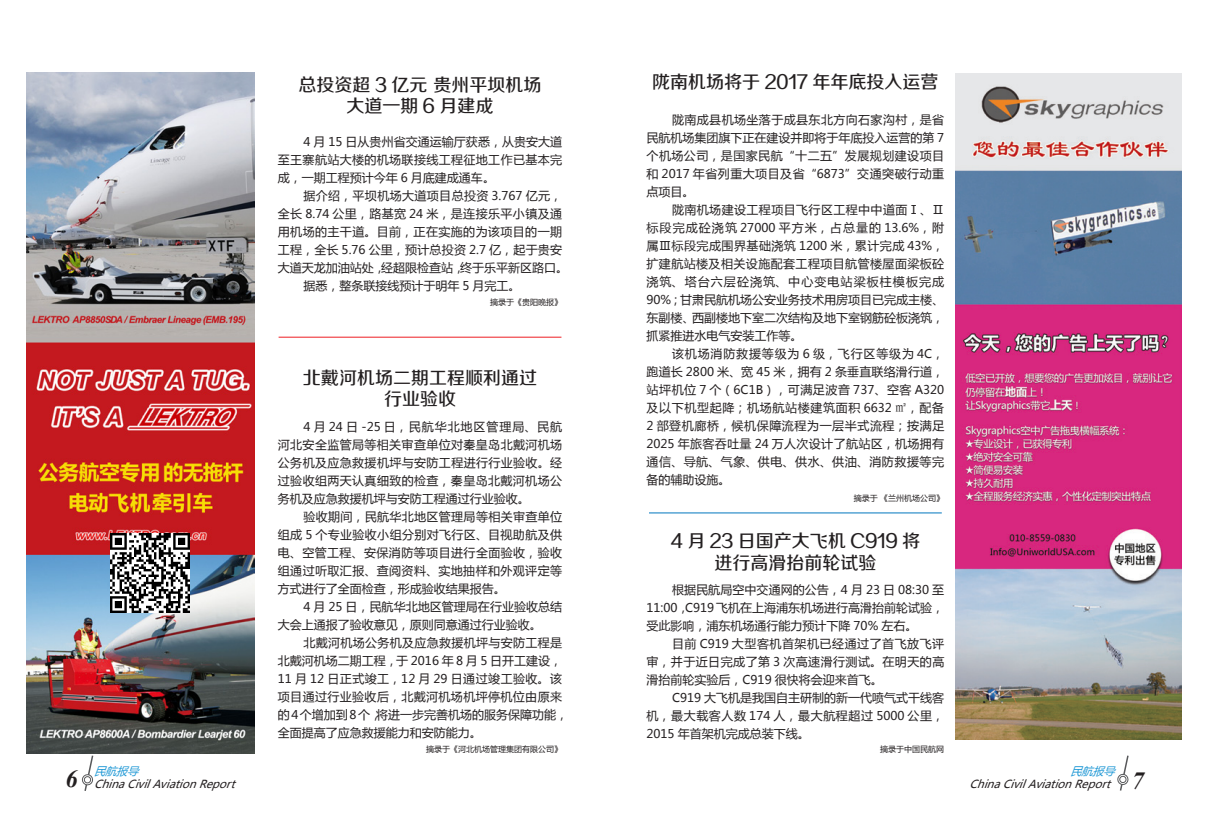
<style>
.page{position:relative;width:1208px;height:825px;background:#fff}
.page>*{position:absolute;margin:0;border:0;box-sizing:border-box;transform-origin:0 0}
.t1{font:italic 700 24.6px "Times New Roman";color:#231f20}
.t2{font:18px/21.6px "FZZZHUNHJW GB1 0";color:#231f20;text-align:center}
.t3{font:12px/18px "Microsoft Ya Hei";color:#231f20;text-align:justify}
.t4{font:12px/18px "Microsoft Ya Hei";letter-spacing:.03em;color:#231f20}
.t5{font:italic 11px "Microsoft Ya Hei";color:#231f20}
.t6{font:italic 11px "Microsoft Ya Hei";color:#1f98d5}
.t7{font:8px "Microsoft Ya Hei";color:#231f20}
.s1{font-family:"N Sim Sun"}
</style>
<div class="page">
<svg style="left:81px;top:755px;width:13px;height:36px"></svg>
<svg style="left:1117px;top:755px;width:12px;height:36px"></svg>
<img style="left:27px;top:73px;width:227px;height:680px">
<hr style="left:279px;top:337px;width:282px;height:1px;background:#ee1d23">
<img style="left:111px;top:533px;width:79px;height:79px">
<hr style="left:649px;top:512px;width:292px;height:1px;background:#0076be">
<img style="left:955px;top:73px;width:226px;height:666px">
<p class="t6" style="left:94px;top:763px;width:51px">民航报导</p>
<h1 class="t1" style="left:66px;top:762px;width:14px">6</h1>
<p class="t5" style="left:94px;top:777px;width:147px">ChinaCivilAviationReport</p>
<p class="t2" style="left:298px;top:75px;width:244px">总投资超 3 亿元 贵州平坝机场大道一期 6 月建成</p>
<p class="t3" style="left:278px;top:132px;width:286px;text-indent:26px">4 月 15 日从贵州省交通运输厅获悉，从贵安大道至王寨航站大楼的机场联接线工程征地工作已基本完成，一期工程预计今年 6 月底建成通车。</p>
<p class="t4" style="left:278px;top:186px;width:292px;text-indent:26px">据介绍，平坝机场大道项目总投资 3.767 亿元，全长 8.74 公里，路基宽 24 米，是连接乐平小镇及通用机场的主干道。目前，正在实施的为该项目的一期工程，全长 5.76 公里，预计总投资 2.7 亿，起于贵安大道天龙加油站处，经超限检查站，终于乐平新区路口。</p>
<p class="t3" style="left:303px;top:276px;width:219px">据悉，整条联接线预计于明年 5 月完工。</p>
<p class="t7" style="left:490px;top:296px;width:73px">摘录于《贵阳晚报》</p>
<p class="t2" style="left:303px;top:368px;width:235px">北戴河机场二期工程顺利通过行业验收</p>
<p class="t3" style="left:278px;top:418px;width:286px;text-indent:26px">4 月 24 日 -25 日，民航华北地区管理局、民航河北安全监管局等相关审查单位对秦皇岛北戴河机场公务机及应急救援机坪与安防工程进行行业验收。经过验收组两天认真细致的检查，秦皇岛北戴河机场公务机及应急救援机坪与安防工程通过行业验收。</p>
<p class="t3" style="left:278px;top:508px;width:286px;text-indent:26px">验收期间，民航华北地区管理局等相关审查单位组成 5 个专业验收小组分别对飞行区、目视助航及供电、空管工程、安保消防等项目进行全面验收，验收组通过听取汇报、查阅资料、实地抽样和外观评定等方式进行了全面检查，形成验收结果报告。</p>
<p class="t3" style="left:278px;top:598px;width:286px;text-indent:26px">4 月 25 日，民航华北地区管理局在行业验收总结大会上通报了验收意见，原则同意通过行业验收。</p>
<p class="t4" style="left:278px;top:634px;width:292px;text-indent:26px">北戴河机场公务机及应急救援机坪与安防工程是北戴河机场二期工程，于 2016 年 8 月 5 日开工建设，<br>11 月 12 日正式竣工，12 月 29 日通过竣工验收。该项目通过行业验收后，北戴河机场机坪停机位由原来的4个增加到8个，将进一步完善机场的服务保障功能，全面提高了应急救援能力和安防能力。</p>
<p class="t7" style="left:426px;top:744px;width:137px">摘录于《河北机场管理集团有限公司》</p>
<p class="t2" style="left:652px;top:72px;width:288px">陇南机场将于 2017 年年底投入运营</p>
<p class="t3" style="left:646px;top:110px;width:299px;text-indent:26px">陇南成县机场坐落于成县东北方向石家沟村，是省民航机场集团旗下正在建设并即将于年底投入运营的第 7个机场公司，是国家民航“十二五”发展规划建设项目和 2017 年省列重大项目及省“6873”交通突破行动重点项目。</p>
<p class="t3" style="left:646px;top:200px;width:299px;text-indent:26px">陇南机场建设工程项目飞行区工程中中道面Ⅰ、Ⅱ标段完成砼浇筑 27000 平方米，占总量的 13.6%，附属Ⅲ标段完成围界基础浇筑 1200 米，累计完成 43%，扩建航站楼及相关设施配套工程项目航管楼屋面梁板砼浇筑、塔台六层砼浇筑、中心变电站梁板柱模板完成90%；甘肃民航机场公安业务技术用房项目已完成主楼、东副楼、西副楼地下室二次结构及地下室钢筋砼板浇筑，抓紧推进水电气安装工作等。</p>
<p class="t3" style="left:646px;top:344px;width:299px;text-indent:26px">该机场消防救援等级为 6 级，飞行区等级为 4C，跑道长 2800 米、宽 45 米，拥有 2 条垂直联络滑行道，站坪机位 7 个（6C1B），可满足波音 737、空客 A320及以下机型起降；机场航站楼建筑面积 6632 <span class="s1">㎡</span>，配备2 部登机廊桥，候机保障流程为一层半式流程；按满足2025 年旅客吞吐量 24 万人次设计了航站区，机场拥有通信、导航、气象、供电、供水、供油、消防救援等完备的辅助设施。</p>
<p class="t7" style="left:854px;top:492px;width:92px">摘录于 《兰州机场公司》</p>
<p class="t2" style="left:670px;top:531px;width:251px">4 月 23 日国产大飞机 C919 将进行高滑抬前轮试验</p>
<p class="t3" style="left:646px;top:580px;width:299px;text-indent:26px">根据民航局空中交通网的公告，4 月 23 日 08:30 至11:00，C919 飞机在上海浦东机场进行高滑抬前轮试验，受此影响，浦东机场通行能力预计下降 70% 左右。</p>
<p class="t3" style="left:646px;top:634px;width:299px;text-indent:26px">目前 C919 大型客机首架机已经通过了首飞放飞评审，并于近日完成了第 3 次高速滑行测试。在明天的高滑抬前轮实验后，C919 很快将会迎来首飞。</p>
<p class="t3" style="left:646px;top:688px;width:299px;text-indent:26px">C919 大飞机是我国自主研制的新一代喷气式干线客机，最大载客人数 174 人，最大航程超过 5000 公里，2015 年首架机完成总装下线。</p>
<p class="t7" style="left:880px;top:744px;width:65px">摘录于中国民航网</p>
<p class="t6" style="left:1070px;top:763px;width:51px">民航报导</p>
<p class="t5" style="left:969px;top:776px;width:147px">ChinaCivilAviationReport</p>
<h1 class="t1" style="left:1131px;top:764px;width:14px">7</h1>
</div>
